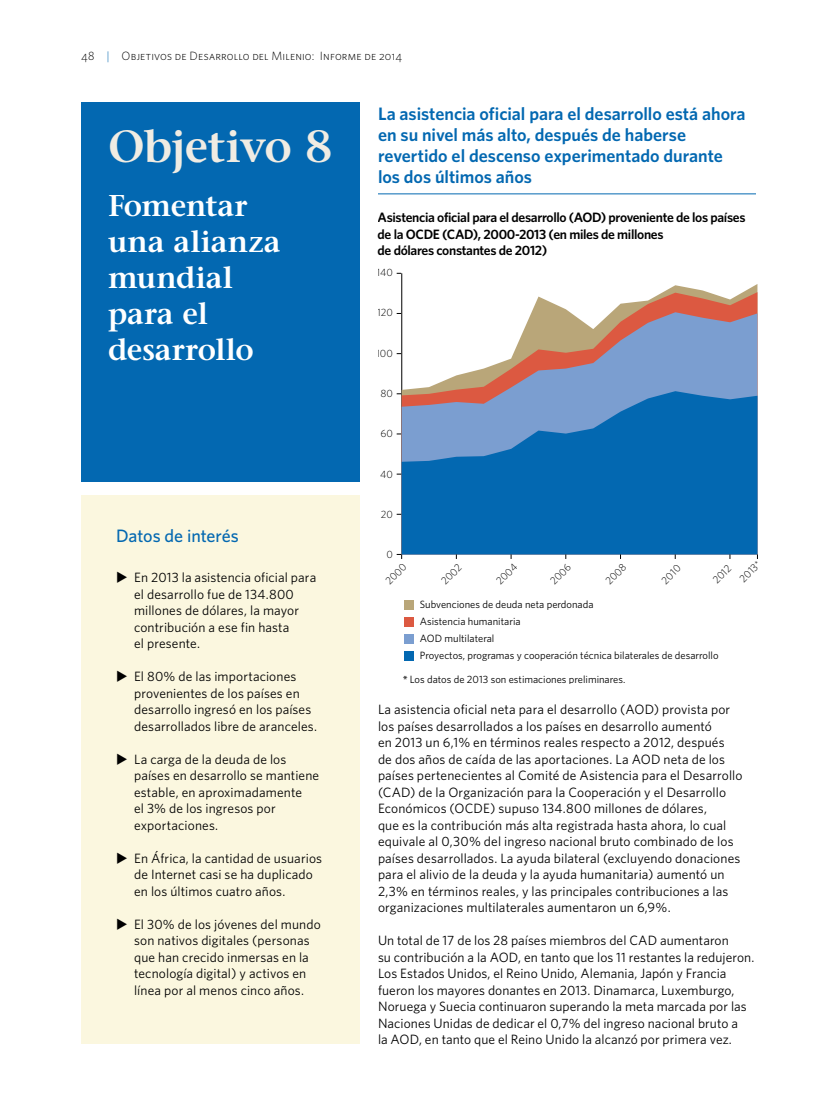
<style>
.page{position:relative;width:837px;height:1107px;background:#fff}
.page>*{position:absolute;margin:0;border:0;box-sizing:border-box;transform-origin:0 0}
.Head_2_Goal_number{font:600 45px "Stone Serif Std";letter-spacing:-.015em;color:#f0ece3}
.Head_3_Goal_text{font:600 30px/36px "Stone Serif Std";color:#fff}
.Head_4__Blue{font:600 18px/21px "Whitney";color:#0368b1}
.Graphic___image{font:500 18px "Whitney";letter-spacing:-.005em;color:#0368b1}
.Body_text{font:13.5px/16.5px "Whitney";letter-spacing:.01em;color:#000}
.t1{font:600 13.5px/16.4px "Whitney";letter-spacing:-.025em;color:#000}
.Running_head_left{font:12px "Whitney Light SC";letter-spacing:.015em;color:#000}
.t2{font:10.5px/17.1px "Whitney";color:#000}
.t3{font:300 10.5px "Whitney";color:#000}
.s1{color:#0368b1}
.s2{font-family:"Myriad Pro"}
</style>
<div class="page">
<div style="left:81px;top:495px;width:279px;height:549px;background:#fbf7df"></div>
<div style="left:81px;top:102px;width:279px;height:380px;background:#0368b1"></div>
<hr style="left:378px;top:194px;width:378px;height:1px;background:#0368b1">
<hr style="left:402px;top:273px;width:1px;height:281px;background:#000">
<svg style="left:402px;top:292px;width:355px;height:20px"></svg>
<svg style="left:402px;top:312px;width:355px;height:79px"></svg>
<svg style="left:402px;top:391px;width:355px;height:163px;background:#1e72b4"></svg>
<div style="left:404px;top:600px;width:9px;height:9px;background:#b9a679"></div>
<div style="left:404px;top:617px;width:9px;height:9px;background:#dc5941"></div>
<div style="left:404px;top:634px;width:9px;height:9px;background:#7b9ed0"></div>
<div style="left:404px;top:651px;width:9px;height:9px;background:#0368b1"></div>
<p class="Running_head_left" style="left:81px;top:49px;width:323px">48 <span class="s1">|</span> Objetivos de Desarrollo del Milenio: Informe de 2014</p>
<p class="Head_2_Goal_number" style="left:108px;top:120px;width:226px">Objetivo 8</p>
<p class="Head_3_Goal_text" style="left:108px;top:188px;width:174px">Fomentar una alianza mundial para el desarrollo</p>
<p class="Graphic___image" style="left:116px;top:525px;width:124px">Datos de interés</p>
<p class="Body_text" style="left:134px;top:569px;width:184px">En 2013 la asistencia oficial para el desarrollo fue de 134.800 millones de dólares, la mayor contribución a ese fin hasta<br>el presente.</p>
<p class="Body_text" style="left:134px;top:668px;width:184px">El 80% de las importaciones provenientes de los países en desarrollo ingresó en los países desarrollados libre de aranceles.</p>
<p class="Body_text" style="left:134px;top:750px;width:187px">La carga de la deuda de los países en desarrollo se mantiene estable, en aproximadamente<br>el 3% de los ingresos por exportaciones.</p>
<p class="Body_text" style="left:134px;top:849px;width:189px">En África, la cantidad de usuarios de Internet casi se ha duplicado en los últimos cuatro años.</p>
<p class="Body_text" style="left:134px;top:915px;width:188px">El 30% de los jóvenes del mundo son nativos digitales (personas que han crecido inmersas en la tecnología digital) y activos en línea por al menos cinco años.</p>
<p class="Head_4__Blue" style="left:378px;top:103px;width:369px">La asistencia oficial para el desarrollo está ahora en su nivel más alto, después de haberse revertido el descenso experimentado durante los dos últimos años</p>
<p class="t1" style="left:378px;top:209px;width:369px">Asistencia oficial para el desarrollo (AOD) proveniente de los países de la OCDE (CAD), 2000-2013 (en miles de millones<br>de dólares constantes de 2012)</p>
<p class="t3" style="left:376px;top:266px;width:18px">140</p>
<p class="t3" style="left:377px;top:307px;width:17px">120</p>
<p class="t3" style="left:376px;top:347px;width:18px">100</p>
<p class="t3" style="left:380px;top:387px;width:14px">80</p>
<p class="t3" style="left:380px;top:428px;width:14px">60</p>
<p class="t3" style="left:380px;top:468px;width:14px">40</p>
<p class="t3" style="left:381px;top:508px;width:14px">20</p>
<p class="t3" style="left:386px;top:548px;width:8px">0</p>
<p class="t3" style="left:737px;top:576px;width:27px;rotate:-45deg">2013*</p>
<p class="t3" style="left:383px;top:579px;width:27px;rotate:-45deg">2000</p>
<p class="t3" style="left:439px;top:578px;width:26px;rotate:-45deg">2002</p>
<p class="t3" style="left:494px;top:579px;width:26px;rotate:-45deg">2004</p>
<p class="t3" style="left:548px;top:578px;width:26px;rotate:-45deg">2006</p>
<p class="t3" style="left:603px;top:578px;width:26px;rotate:-45deg">2008</p>
<p class="t3" style="left:659px;top:578px;width:24px;rotate:-45deg">2010</p>
<p class="t3" style="left:710px;top:577px;width:23px;rotate:-45deg">2012</p>
<p class="t2" style="left:420px;top:596px;width:300px">Subvenciones de deuda neta perdonada<br>Asistencia humanitaria<br>AOD multilateral<br>Proyectos, programas y cooperación técnica bilaterales de desarrollo</p>
<p class="t2" style="left:403px;top:671px;width:224px"><span class="s2">*</span> Los datos de 2013 son estimaciones preliminares.</p>
<p class="Body_text" style="left:378px;top:701px;width:366px">La asistencia oficial neta para el desarrollo (AOD) provista por los países desarrollados a los países en desarrollo aumentó<br>en 2013 un 6,1% en términos reales respecto a 2012, después<br>de dos años de caída de las aportaciones. La AOD neta de los países pertenecientes al Comité de Asistencia para el Desarrollo (CAD) de la Organización para la Cooperación y el Desarrollo Económicos (OCDE) supuso 134.800 millones de dólares,<br>que es la contribución más alta registrada hasta ahora, lo cual equivale al 0,30% del ingreso nacional bruto combinado de los países desarrollados. La ayuda bilateral (excluyendo donaciones para el alivio de la deuda y la ayuda humanitaria) aumentó un 2,3% en términos reales, y las principales contribuciones a las organizaciones multilaterales aumentaron un 6,9%.</p>
<p class="Body_text" style="left:378px;top:932px;width:378px">Un total de 17 de los 28 países miembros del CAD aumentaron<br>su contribución a la AOD, en tanto que los 11 restantes la redujeron.<br>Los Estados Unidos, el Reino Unido, Alemania, Japón y Francia fueron los mayores donantes en 2013. Dinamarca, Luxemburgo, Noruega y Suecia continuaron superando la meta marcada por las Naciones Unidas de dedicar el 0,7% del ingreso nacional bruto a<br>la AOD, en tanto que el Reino Unido la alcanzó por primera vez.</p>
</div>
